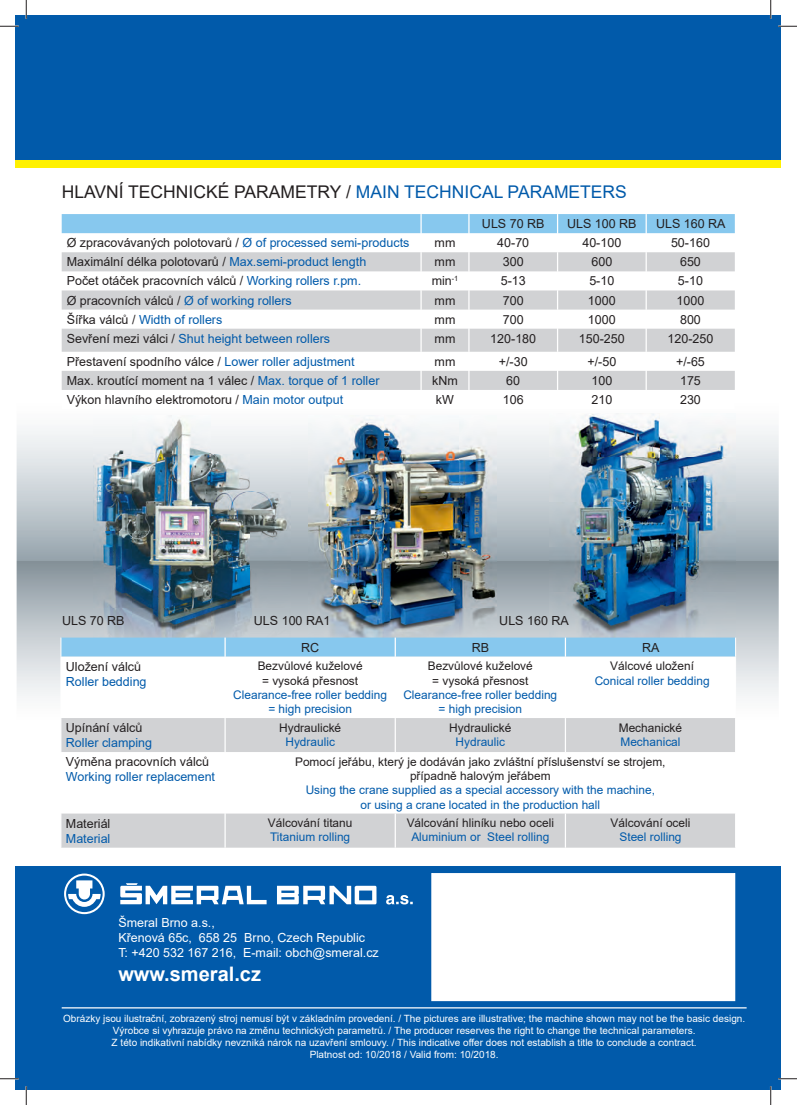
<style>
.page{position:relative;width:797px;height:1105px;background:#fff}
.page>*{position:absolute;margin:0;border:0;box-sizing:border-box;transform-origin:0 0}
.t1{font:700 20px "Arial";color:#fff}
.t2{font:17.5px "Arial";color:#231f20}
.t3{font:12.5px "Arial";color:#231f20}
.t4{font:12.5px "Arial";color:#015aaa}
.t5{font:12.5px/15px "Arial";color:#fff}
.t6{font:11.88px/14.2px "Arial";color:#015aaa;text-align:center}
.t7{font:11.88px/14.2px "Arial";color:#231f20;text-align:center}
.t8{font:10px/12px "Arial";color:#fff;text-align:center}
.s1{color:#015aaa}
.s2{color:#231f20}
</style>
<div class="page">
<div style="left:16px;top:866px;width:765px;height:223px;background:#015aaa"></div>
<div style="left:16px;top:16px;width:765px;height:152px;background:#015aaa"></div>
<svg style="left:62px;top:214px;width:672px;height:176px"></svg>
<div style="left:16px;top:160px;width:754px;height:8px;background:#fff101"></div>
<div style="left:432px;top:874px;width:302px;height:126px;background:#fff"></div>
<div style="left:431px;top:873px;width:304px;height:128px;border:1px solid #fff"></div>
<svg style="left:64px;top:873px;width:41px;height:41px"></svg>
<svg style="left:386px;top:895px;width:27px;height:9px"></svg>
<svg style="left:120px;top:883px;width:146px;height:21px"></svg>
<svg style="left:277px;top:886px;width:99px;height:18px"></svg>
<img style="left:549px;top:413px;width:186px;height:224px">
<img style="left:309px;top:416px;width:188px;height:221px">
<img style="left:93px;top:416px;width:197px;height:221px">
<hr style="left:62px;top:1007px;width:684px;height:1px;background:#fff">
<div style="left:62px;top:718px;width:673px;height:34px;background:#d1d2d4"></div>
<div style="left:62px;top:813px;width:673px;height:35px;background:#d1d2d4"></div>
<svg style="left:61px;top:637px;width:675px;height:20px;background:#8cc9ed"></svg>
<hr style="left:565px;top:718px;width:1px;height:34px;background:#fff">
<hr style="left:565px;top:813px;width:1px;height:35px;background:#fff">
<hr style="left:224px;top:637px;width:2px;height:20px;background:#fff">
<hr style="left:394px;top:637px;width:2px;height:20px;background:#fff">
<hr style="left:224px;top:718px;width:2px;height:34px;background:#fff">
<hr style="left:394px;top:718px;width:2px;height:34px;background:#fff">
<hr style="left:224px;top:813px;width:2px;height:35px;background:#fff">
<hr style="left:394px;top:813px;width:2px;height:35px;background:#fff">
<svg style="left:0;top:25px;width:19px;height:2px"></svg>
<svg style="left:778px;top:25px;width:19px;height:2px"></svg>
<svg style="left:0;top:1078px;width:19px;height:1px"></svg>
<svg style="left:778px;top:1078px;width:19px;height:1px"></svg>
<svg style="left:25px;top:0;width:2px;height:19px"></svg>
<svg style="left:25px;top:1086px;width:2px;height:19px"></svg>
<svg style="left:770px;top:0;width:1px;height:19px"></svg>
<svg style="left:770px;top:1086px;width:1px;height:19px"></svg>
<h2 class="t2" style="left:62px;top:183px;width:566px">HLAVNÍ TECHNICKÉ PARAMETRY / <span class="s1">MAIN TECHNICAL PARAMETERS</span></h2>
<p class="t3" style="left:482px;top:217px;width:64px">ULS 70 RB</p>
<p class="t3" style="left:567px;top:217px;width:71px">ULS 100 RB</p>
<p class="t3" style="left:656px;top:217px;width:71px">ULS 160 RA</p>
<p class="t3" style="left:67px;top:236px;width:344px">Ø zpracovávaných polotovarů / <span class="s1">Ø of processed semi-products</span></p>
<p class="t3" style="left:434px;top:236px;width:22px">mm</p>
<p class="t3" style="left:497px;top:236px;width:33px">40-70</p>
<p class="t3" style="left:582px;top:236px;width:40px">40-100</p>
<p class="t3" style="left:671px;top:236px;width:40px">50-160</p>
<p class="t3" style="left:67px;top:255px;width:301px">Maximální délka polotovarů / <span class="s1">Max.semi-product length</span></p>
<p class="t3" style="left:434px;top:255px;width:22px">mm</p>
<p class="t3" style="left:503px;top:255px;width:22px">300</p>
<p class="t3" style="left:591px;top:255px;width:22px">600</p>
<p class="t3" style="left:680px;top:255px;width:22px">650</p>
<p class="t3" style="left:67px;top:274px;width:296px">Počet otáček pracovních válců / <span class="s1">Working rollers r.pm.</span></p>
<p class="t3" style="left:431px;top:274px;width:28px">min<sup>-1</sup></p>
<p class="t3" style="left:500px;top:274px;width:27px">5-13</p>
<p class="t3" style="left:589px;top:274px;width:27px">5-10</p>
<p class="t3" style="left:678px;top:274px;width:27px">5-10</p>
<p class="t3" style="left:67px;top:293px;width:227px">Ø pracovních válců / <span class="s1">Ø of working rollers</span></p>
<p class="t3" style="left:434px;top:293px;width:22px">mm</p>
<p class="t3" style="left:503px;top:293px;width:22px">700</p>
<p class="t3" style="left:588px;top:293px;width:29px">1000</p>
<p class="t3" style="left:676px;top:293px;width:29px">1000</p>
<p class="t4" style="left:67px;top:312px;width:157px"><span class="s2">Šířka válců /</span> Width of rollers</p>
<p class="t3" style="left:434px;top:312px;width:22px">mm</p>
<p class="t3" style="left:503px;top:312px;width:22px">700</p>
<p class="t3" style="left:588px;top:312px;width:29px">1000</p>
<p class="t3" style="left:680px;top:312px;width:22px">800</p>
<p class="t4" style="left:67px;top:331px;width:265px"><span class="s2">Sevření mezi válci /</span> Shut height between rollers</p>
<p class="t3" style="left:434px;top:331px;width:22px">mm</p>
<p class="t3" style="left:490px;top:331px;width:47px">120-180</p>
<p class="t3" style="left:579px;top:331px;width:47px">150-250</p>
<p class="t3" style="left:667px;top:331px;width:47px">120-250</p>
<p class="t3" style="left:67px;top:354px;width:289px">Přestavení spodního válce / <span class="s1">Lower roller adjustment</span></p>
<p class="t3" style="left:434px;top:354px;width:22px">mm</p>
<p class="t3" style="left:499px;top:354px;width:30px">+/-30</p>
<p class="t3" style="left:587px;top:354px;width:30px">+/-50</p>
<p class="t3" style="left:676px;top:354px;width:30px">+/-65</p>
<p class="t3" style="left:67px;top:374px;width:314px">Max. kroutící moment na 1 válec / <span class="s1">Max. torque of 1 roller</span></p>
<p class="t3" style="left:432px;top:374px;width:27px">kNm</p>
<p class="t3" style="left:506px;top:374px;width:15px">60</p>
<p class="t3" style="left:591px;top:374px;width:22px">100</p>
<p class="t3" style="left:680px;top:374px;width:22px">175</p>
<p class="t3" style="left:67px;top:393px;width:278px">Výkon hlavního elektromotoru / <span class="s1">Main motor output</span></p>
<p class="t3" style="left:436px;top:393px;width:20px">kW</p>
<p class="t3" style="left:503px;top:393px;width:22px">106</p>
<p class="t3" style="left:591px;top:393px;width:22px">210</p>
<p class="t3" style="left:680px;top:393px;width:22px">230</p>
<p class="t3" style="left:62px;top:614px;width:64px">ULS 70 RB</p>
<p class="t3" style="left:254px;top:614px;width:78px">ULS 100 RA1</p>
<p class="t3" style="left:499px;top:614px;width:71px">ULS 160 RA</p>
<p class="t3" style="left:301px;top:640px;width:20px">RC</p>
<p class="t3" style="left:471px;top:640px;width:19px">RB</p>
<p class="t3" style="left:642px;top:640px;width:19px">RA</p>
<p class="t3" style="left:66px;top:659px;width:77px">Uložení válců</p>
<p class="t4" style="left:66px;top:674px;width:82px">Roller bedding</p>
<p class="t7" style="left:258px;top:659px;width:106px">Bezvůlové kuželové = vysoká přesnost</p>
<p class="t6" style="left:233px;top:687px;width:155px">Clearance-free roller bedding = high precision</p>
<p class="t7" style="left:428px;top:659px;width:106px">Bezvůlové kuželové = vysoká přesnost</p>
<p class="t6" style="left:403px;top:687px;width:155px">Clearance-free roller bedding = high precision</p>
<p class="t7" style="left:610px;top:659px;width:85px">Válcové uložení</p>
<p class="t6" style="left:594px;top:673px;width:116px">Conical roller bedding</p>
<p class="t3" style="left:66px;top:721px;width:78px">Upínání válců</p>
<p class="t4" style="left:66px;top:736px;width:88px">Roller clamping</p>
<p class="t7" style="left:279px;top:720px;width:64px">Hydraulické</p>
<p class="t6" style="left:285px;top:735px;width:51px">Hydraulic</p>
<p class="t7" style="left:449px;top:720px;width:64px">Hydraulické</p>
<p class="t6" style="left:455px;top:735px;width:51px">Hydraulic</p>
<p class="t7" style="left:618px;top:720px;width:65px">Mechanické</p>
<p class="t6" style="left:620px;top:735px;width:62px">Mechanical</p>
<p class="t3" style="left:66px;top:755px;width:145px">Výměna pracovních válců</p>
<p class="t4" style="left:66px;top:770px;width:151px">Working roller replacement</p>
<p class="t7" style="left:295px;top:754px;width:372px">Pomocí jeřábu, který je dodáván jako zvláštní příslušenství se strojem, případně halovým jeřábem</p>
<p class="t6" style="left:306px;top:783px;width:351px">Using the crane supplied as a special accessory with the machine, or using a crane located in the production hall</p>
<p class="t3" style="left:66px;top:816px;width:46px">Materiál</p>
<p class="t4" style="left:66px;top:831px;width:46px">Material</p>
<p class="t7" style="left:268px;top:816px;width:86px">Válcování titanu</p>
<p class="t6" style="left:270px;top:830px;width:82px">Titanium rolling</p>
<p class="t7" style="left:407px;top:816px;width:149px">Válcování hliníku nebo oceli</p>
<p class="t6" style="left:411px;top:830px;width:139px">Aluminium or Steel rolling</p>
<p class="t7" style="left:610px;top:816px;width:81px">Válcování oceli</p>
<p class="t6" style="left:619px;top:830px;width:64px">Steel rolling</p>
<p class="t5" style="left:118px;top:915px;width:262px">Šmeral Brno a.s.,<br>Křenová 65c, 658 25 Brno, Czech Republic<br>T: +420 532 167 216, E-mail: obch@smeral.cz</p>
<h1 class="t1" style="left:118px;top:963px;width:144px">www.smeral.cz</h1>
<p class="t8" style="left:63px;top:1012px;width:683px">Obrázky jsou ilustrační, zobrazený stroj nemusí být v základním provedení. / The pictures are illustrative; the machine shown may not be the basic design.<br>Výrobce si vyhrazuje právo na změnu technických parametrů. / The producer reserves the right to change the technical parameters.<br>Z této indikativní nabídky nevzniká nárok na uzavření smlouvy. / This indicative offer does not establish a title to conclude a contract.<br>Platnost od: 10/2018 / Valid from: 10/2018.</p>
</div>
